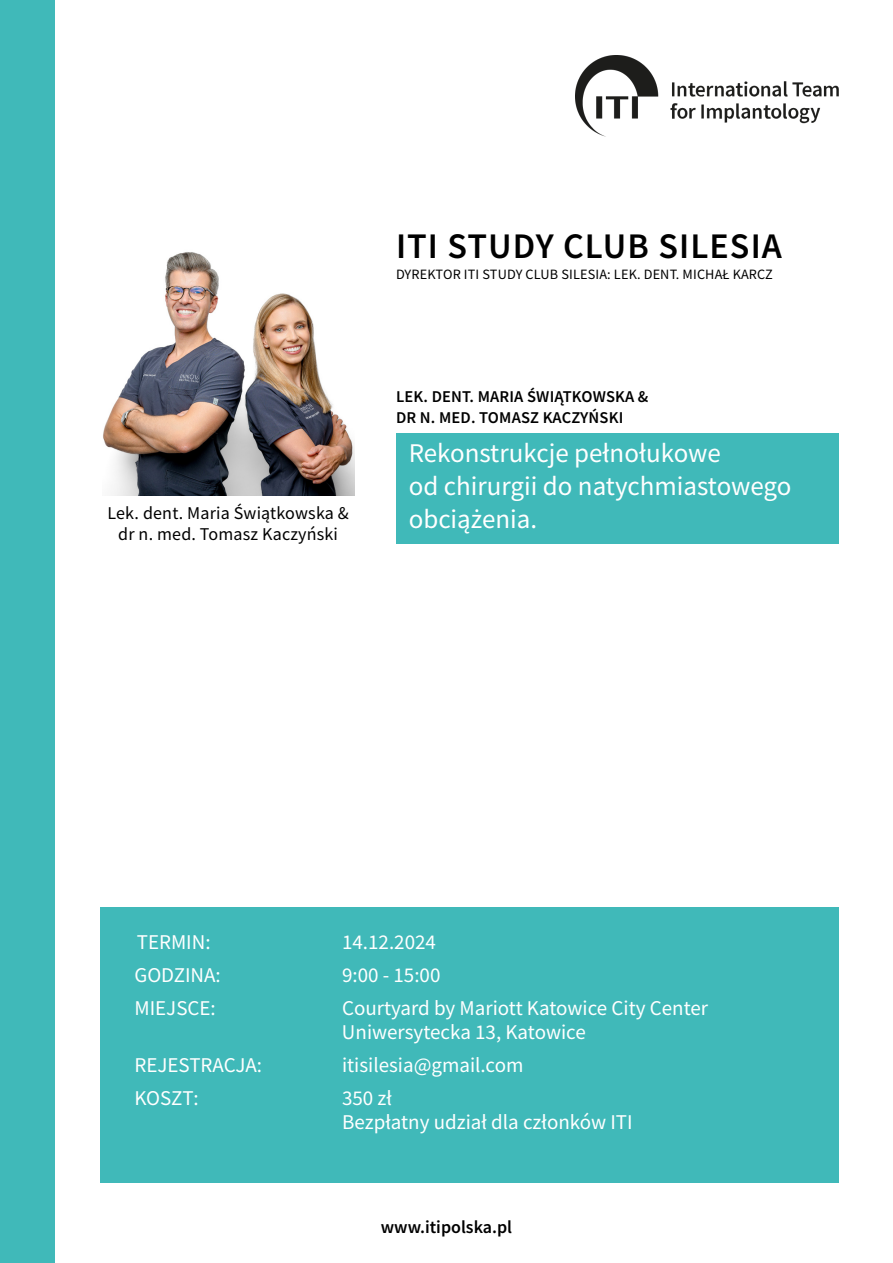
<style>
.page{position:relative;width:893px;height:1263px;background:#fff}
.page>*{position:absolute;margin:0;border:0;box-sizing:border-box;transform-origin:0 0}
.t1{font:600 36px "Source Sans Pro";letter-spacing:.03em;color:#000}
.t2{font:27px/33px "Source Sans Pro";color:#fff}
.t3{font:21px/24px "Source Sans Pro";color:#fff}
.t4{font:18px/21.1px "Source Sans Pro";letter-spacing:.01em;color:#000;text-align:center}
.t5{font:600 18px "Source Sans Pro";color:#000}
.t6{font:600 16.5px/21px "Source Sans Pro";letter-spacing:.01em;color:#000}
.t7{font:14.25px "Source Sans Pro";letter-spacing:.01em;color:#000}
</style>
<div class="page">
<img style="left:575px;top:55px;width:263px;height:81px">
<div style="left:0;top:0;width:54px;height:1263px;background:#40b9b9"></div>
<div style="left:100px;top:907px;width:739px;height:276px;background:#40b9b9"></div>
<div style="left:396px;top:433px;width:443px;height:110px;background:#40b9b9"></div>
<img style="left:103px;top:252px;width:251px;height:243px">
<h1 class="t1" style="left:396px;top:223px;width:387px">ITI STUDY CLUB SILESIA</h1>
<p class="t7" style="left:396px;top:266px;width:378px">DYREKTOR ITI STUDY CLUB SILESIA: LEK. DENT. MICHAŁ KARCZ</p>
<p class="t4" style="left:107px;top:502px;width:243px">Lek. dent. Maria Świątkowska &amp; dr n. med. Tomasz Kaczyński</p>
<p class="t6" style="left:396px;top:386px;width:254px">LEK. DENT. MARIA ŚWIĄTKOWSKA &amp;<br>DR N. MED. TOMASZ KACZYŃSKI</p>
<p class="t2" style="left:409px;top:436px;width:384px">Rekonstrukcje pełnołukowe<br>od chirurgii do natychmiastowego obciążenia.</p>
<p class="t3" style="left:137px;top:930px;width:75px">TERMIN:</p>
<p class="t3" style="left:342px;top:930px;width:95px">14.12.2024</p>
<p class="t3" style="left:134px;top:963px;width:88px">GODZINA:</p>
<p class="t3" style="left:342px;top:963px;width:100px">9:00 - 15:00</p>
<p class="t3" style="left:134px;top:996px;width:83px">MIEJSCE:</p>
<p class="t3" style="left:342px;top:996px;width:368px">Courtyard by Mariott Katowice City Center<br>Uniwersytecka 13, Katowice</p>
<p class="t3" style="left:134px;top:1053px;width:129px">REJESTRACJA:</p>
<p class="t3" style="left:342px;top:1053px;width:183px">itisilesia@gmail.com</p>
<p class="t3" style="left:134px;top:1086px;width:66px">KOSZT:</p>
<p class="t3" style="left:342px;top:1086px;width:292px">350 zł<br>Bezpłatny udział dla członków ITI</p>
<p class="t5" style="left:381px;top:1215px;width:133px">www.itipolska.pl</p>
</div>
